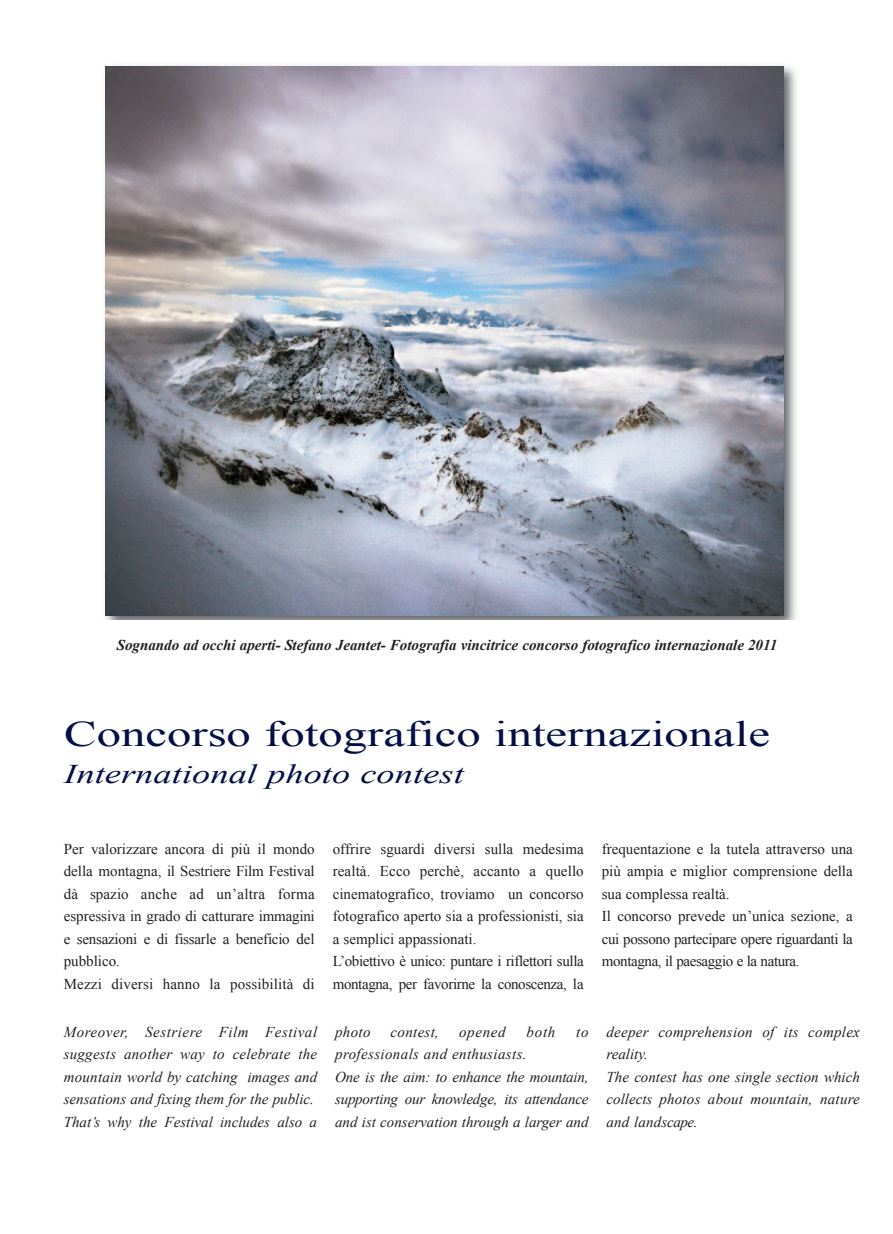
<style>
.page{position:relative;width:893px;height:1234px;background:#fff}
.page>*{position:absolute;margin:0;border:0;box-sizing:border-box;transform-origin:0 0}
.t1{font:36px "Times New Roman";color:#030e46;scale:1.35 1}
.t2{font:italic 27px "Times New Roman";color:#030e46;scale:1.35 1}
.t3{font:15px/22.5px "Times New Roman";color:#231f20}
.t4{font:italic 15px/22.5px "Times New Roman";color:#231f20}
.t5{font:italic 700 15px "Times New Roman";color:#231f20}
.t6{font:italic 15px "Times New Roman";letter-spacing:.02em;color:#231f20}
</style>
<div class="page">
<img style="left:105px;top:65px;width:691px;height:554px">
<img style="left:106px;top:66px;width:677px;height:549px">
<p class="t5" style="left:117px;top:636px;width:662px">Sognando ad occhi aperti- Stefano Jeantet- Fotografia vincitrice concorso fotografico internazionale 2011</p>
<h1 class="t1" style="left:64px;top:714px;width:524px">Concorso fotografico internazionale</h1>
<h2 class="t2" style="left:64px;top:759px;width:297px">International photo contest</h2>
<p class="t3" style="left:64px;top:837px;width:253px">Per valorizzare ancora di più il mondo della montagna, il Sestriere Film Festival dà spazio anche ad un’altra forma espressiva in grado di catturare immagini e sensazioni e di fissarle a beneficio del pubblico.<br>Mezzi diversi hanno la possibilità di</p>
<p class="t3" style="left:333px;top:837px;width:253px">offrire sguardi diversi sulla medesima realtà. Ecco perchè, accanto a quello cinematografico, troviamo un concorso fotografico aperto sia a professionisti, sia a semplici appassionati.<br>L’obiettivo è unico: puntare i riflettori sulla montagna, per favorirne la conoscenza, la</p>
<p class="t3" style="left:602px;top:837px;width:252px">frequentazione e la tutela attraverso una più ampia e miglior comprensione della sua complessa realtà.<br>Il concorso prevede un’unica sezione, a cui possono partecipare opere riguardanti la montagna, il paesaggio e la natura.</p>
<p class="t4" style="left:64px;top:1020px;width:255px">Moreover, Sestriere Film Festival suggests another way to celebrate the mountain world by catching images and sensations and fixing them for the public.<br>That’s why the Festival includes also a</p>
<p class="t4" style="left:335px;top:1020px;width:37px">photo</p>
<p class="t6" style="left:391px;top:1023px;width:50px">contest,</p>
<p class="t4" style="left:459px;top:1020px;width:48px">opened</p>
<p class="t4" style="left:527px;top:1020px;width:30px">both</p>
<p class="t4" style="left:576px;top:1020px;width:14px">to</p>
<p class="t4" style="left:606px;top:1020px;width:255px">deeper comprehension of its complex reality.<br>The contest has one single section which collects photos about mountain, nature and landscape.</p>
<p class="t4" style="left:335px;top:1042px;width:255px">professionals and enthusiasts.<br>One is the aim: to enhance the mountain, supporting our knowledge, its attendance and ist conservation through a larger and</p>
</div>
